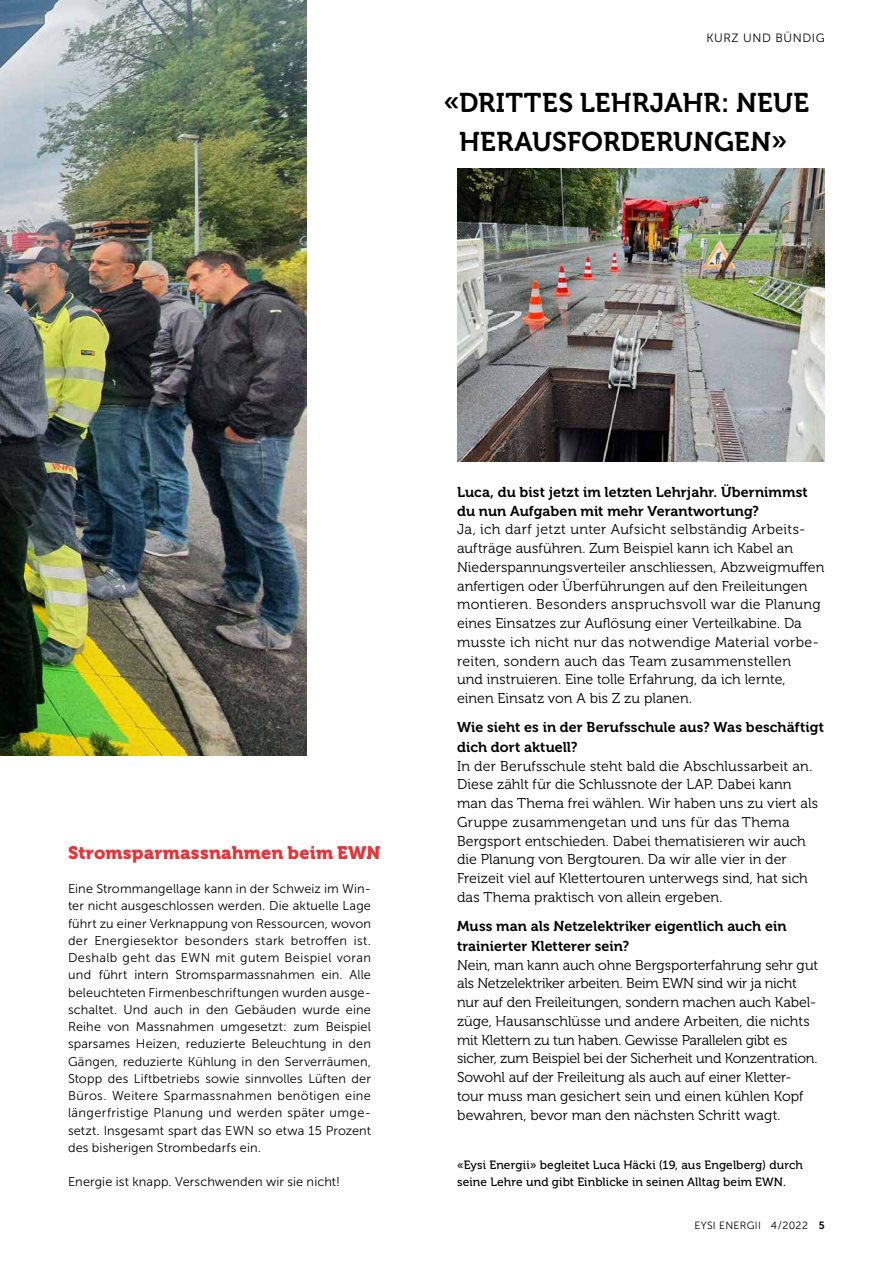
<style>
.page{position:relative;width:893px;height:1263px;background:#fff}
.page>*{position:absolute;margin:0;border:0;box-sizing:border-box;transform-origin:0 0}
.t1{font:27px/39px "Museo 700";letter-spacing:.01em;color:#000;text-align:center}
.t2{font:18px "Museo 900";letter-spacing:.01em;color:#e73439}
.t3{font:14.25px/18.8px "Museo 300";letter-spacing:.005em;color:#000}
.t4{font:14.25px/19.5px "Museo 700";letter-spacing:.005em;color:#000}
.t5{font:12.75px/17.2px "Museo Sans 300";letter-spacing:.01em;color:#000;text-align:justify}
.t6{font:12px/17.2px "Museo 500";letter-spacing:.01em;color:#000}
.t7{font:12px "Museo Sans 300";letter-spacing:.05em;color:#000}
.t8{font:10.5px "Museo Sans 300";letter-spacing:.025em;color:#000}
.s1{font-family:"Museo Sans 700"}
</style>
<div class="page">
<img style="left:457px;top:169px;width:367px;height:293px">
<img style="left:0;top:0;width:306px;height:755px">
<p class="t7" style="left:706px;top:32px;width:120px">KURZ UND BÜNDIG</p>
<h1 class="t1" style="left:444px;top:84px;width:367px">«DRITTES LEHRJAHR: NEUE<br>HERAUSFORDERUNGEN»</h1>
<p class="t2" style="left:68px;top:843px;width:314px">Stromsparmassnahmen beim EWN</p>
<p class="t5" style="left:68px;top:880px;width:304px">Eine Strommangellage kann in der Schweiz im Win&shy;ter nicht ausgeschlossen werden. Die aktuelle Lage führt zu einer Verknappung von Ressourcen, wovon der Energiesektor besonders stark betroffen ist.<br>Deshalb geht das EWN mit gutem Beispiel voran und führt intern Stromsparmassnahmen ein. Alle beleuchteten Firmenbeschriftungen wurden ausge&shy;schaltet. Und auch in den Gebäuden wurde eine Reihe von Massnahmen umgesetzt: zum Beispiel sparsames Heizen, reduzierte Beleuchtung in den Gängen, reduzierte Kühlung in den Serverräumen, Stopp des Liftbetriebs sowie sinnvolles Lüften der Büros. Weitere Sparmassnahmen benötigen eine längerfristige Planung und werden später umge&shy;setzt. Insgesamt spart das EWN so etwa 15 Prozent des bisherigen Strombedarfs ein.</p>
<p class="t5" style="left:68px;top:1173px;width:273px">Energie ist knapp. Verschwenden wir sie nicht!</p>
<p class="t4" style="left:457px;top:483px;width:352px;line-height:18.8px">Luca, du bist jetzt im letzten Lehrjahr. Übernimmst du nun Aufgaben mit mehr Verantwortung?</p>
<p class="t3" style="left:457px;top:520px;width:369px">Ja, ich darf jetzt unter Aufsicht selbständig Arbeits&shy;aufträge ausführen. Zum Beispiel kann ich Kabel an Niederspannungsverteiler anschliessen, Abzweigmuffen anfertigen oder Überführungen auf den Freileitungen montieren. Besonders anspruchsvoll war die Planung eines Einsatzes zur Auflösung einer Verteilkabine. Da musste ich nicht nur das notwendige Material vorbe&shy;reiten, sondern auch das Team zusammenstellen<br>und instruieren. Eine tolle Erfahrung, da ich lernte, einen Einsatz von A bis Z zu planen.</p>
<p class="t4" style="left:457px;top:718px;width:368px">Wie sieht es in der Berufsschule aus? Was beschäftigt dich dort aktuell?</p>
<p class="t3" style="left:457px;top:757px;width:363px">In der Berufsschule steht bald die Abschlussarbeit an.<br>Diese zählt für die Schlussnote der LAP. Dabei kann man das Thema frei wählen. Wir haben uns zu viert als Gruppe zusammengetan und uns für das Thema Bergsport entschieden. Dabei thematisieren wir auch die Planung von Bergtouren. Da wir alle vier in der Freizeit viel auf Klettertouren unterwegs sind, hat sich das Thema praktisch von allein ergeben.</p>
<p class="t4" style="left:457px;top:917px;width:331px">Muss man als Netzelektriker eigentlich auch ein trainierter Kletterer sein?</p>
<p class="t3" style="left:457px;top:956px;width:363px">Nein, man kann auch ohne Bergsporterfahrung sehr gut als Netzelektriker arbeiten. Beim EWN sind wir ja nicht nur auf den Freileitungen, sondern machen auch Kabel&shy;züge, Hausanschlüsse und andere Arbeiten, die nichts mit Klettern zu tun haben. Gewisse Parallelen gibt es sicher, zum Beispiel bei der Sicherheit und Konzentration.<br>Sowohl auf der Freileitung als auch auf einer Kletter&shy;tour muss man gesichert sein und einen kühlen Kopf bewahren, bevor man den nächsten Schritt wagt.</p>
<p class="t6" style="left:457px;top:1156px;width:347px">«Eysi Energii» begleitet Luca Häcki (19, aus Engelberg) durch seine Lehre und gibt Einblicke in seinen Alltag beim EWN.</p>
<p class="t8" style="left:694px;top:1220px;width:132px">EYSI ENERGII 4 / 2022 <span class="s1">5</span></p>
</div>
